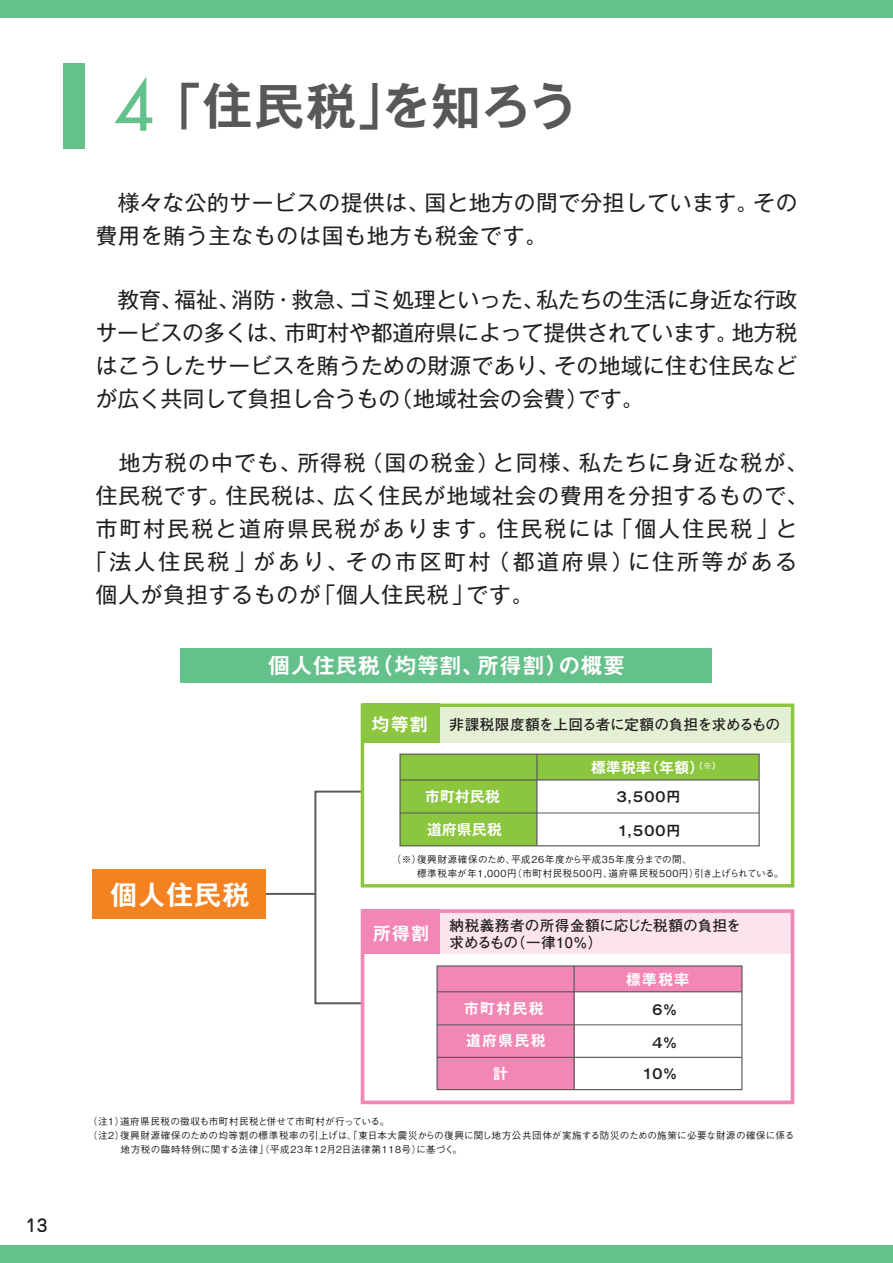
<style>
.page{position:relative;width:893px;height:1263px;background:#fff}
.page>*{position:absolute;margin:0;border:0;box-sizing:border-box;transform-origin:0 0}
.t1{font:69.15px "Futura";color:#65c18b}
.t2{font:700 49.5px "Gothic MB101 Pro De";letter-spacing:.01em;color:#57585a}
.t3{font:700 26.7px "Gothic MB101 Pro De";letter-spacing:.05em;color:#fff}
.t4{font:22.5px "Midashi Go Pro MB31";color:#fff}
.t5{font:21.75px/33px "Gothic MB101 Pr 5";letter-spacing:.04em;color:#231f20}
.t6{font:21.75px "Gothic MB101 Pr 5";letter-spacing:.06em;color:#231f20}
.t7{font:21.75px "Gothic MB101 Pr 5";letter-spacing:.1em;color:#231f20}
.t8{font:21.75px "Gothic MB101 Pr 5";letter-spacing:.13em;color:#231f20}
.t9{font:700 17.55px "Gothic MB101 Pro De";color:#fff}
.t10{font:500 16.95px "Jun 34 Pro";color:#231f20}
.t11{font:700 14.55px "Futo Go B101 Pro";color:#231f20}
.t12{font:700 14.55px "Gothic MB101 Pro De";letter-spacing:.03em;color:#fff}
.t13{font:14.55px/31.2px "Midashi Go Pr 5 MB31";letter-spacing:-.235em;color:#231f20;text-align:right}
.t14{font:500 9.6px/13.8px "Gothic BBB Pr 5";letter-spacing:.045em;color:#231f20}
.s1{font-family:"Gothic MB101 Pro De";font-size:17.55px;color:#fff}
</style>
<div class="page">
<div style="left:64px;top:64px;width:21px;height:85px;background:#65c18b"></div>
<hr style="left:253px;top:893px;width:62px;height:2px;background:#57585a">
<div style="left:314px;top:791px;width:49px;height:213px;border:2px solid #57585a"></div>
<div style="left:93px;top:869px;width:173px;height:50px;background:#f58220"></div>
<svg style="left:361px;top:703px;width:433px;height:184px"></svg>
<div style="left:400px;top:754px;width:359px;height:25px;background:#8bc63e"></div>
<div style="left:400px;top:778px;width:137px;height:68px;background:#8bc63e"></div>
<div style="left:399px;top:753px;width:361px;height:93px;border:1px solid #57585a"></div>
<hr style="left:400px;top:779px;width:359px;height:1px;background:#57585a">
<hr style="left:536px;top:754px;width:2px;height:91px;background:#57585a">
<hr style="left:400px;top:813px;width:359px;height:1px;background:#57585a">
<svg style="left:361px;top:909px;width:433px;height:195px"></svg>
<div style="left:437px;top:967px;width:137px;height:122px;background:#f287b6"></div>
<div style="left:437px;top:966px;width:305px;height:25px;background:#f287b6"></div>
<div style="left:437px;top:965px;width:305px;height:125px;border:1px solid #57585a"></div>
<hr style="left:437px;top:991px;width:305px;height:1px;background:#57585a">
<hr style="left:573px;top:966px;width:2px;height:124px;background:#57585a">
<hr style="left:437px;top:1024px;width:305px;height:1px;background:#57585a">
<hr style="left:437px;top:1057px;width:305px;height:1px;background:#57585a">
<div style="left:181px;top:648px;width:531px;height:34px;background:#65c18b"></div>
<div style="left:0;top:0;width:893px;height:17px;background:#65c18b"></div>
<div style="left:0;top:1246px;width:893px;height:17px;background:#65c18b"></div>
<p class="t10" style="left:26px;top:1212px;width:23px">13</p>
<h1 class="t1" style="left:114px;top:60px;width:41px">4</h1>
<h2 class="t2" style="left:152px;top:65px;width:427px">「住民税」を知ろう</h2>
<p class="t5" style="left:96px;top:184px;width:703px">　様々な公的サービスの提供は、国と地方の間で分担しています。その費用を賄う主なものは国も地方も税金です。</p>
<p class="t5" style="left:96px;top:281px;width:703px;text-align:justify">　教育、福祉、消防・救急、ゴミ処理といった、私たちの生活に身近な行政サービスの多くは、市町村や都道府県によって提供されています。地方税はこうしたサービスを賄うための財源であり、その地域に住む住民などが広く共同して負担し合うもの（地域社会の会費）です。</p>
<p class="t6" style="left:96px;top:445px;width:714px">　地方税の中でも、所得税（国の税金）と同様、私たちに身近な税が、</p>
<p class="t5" style="left:96px;top:477px;width:714px">住民税です。住民税は、広く住民が地域社会の費用を分担するもので、</p>
<p class="t7" style="left:96px;top:511px;width:703px">市町村民税と道府県民税があります。住民税には「個人住民税」と</p>
<p class="t8" style="left:85px;top:544px;width:714px">「法人住民税」があり、その市区町村（都道府県）に住所等がある</p>
<p class="t5" style="left:96px;top:576px;width:439px">個人が負担するものが「個人住民税」です。</p>
<p class="t4" style="left:268px;top:647px;width:359px">個人住民税（均等割、所得割）の概要</p>
<p class="t11" style="left:372px;top:713px;width:410px"><span class="s1">均等割</span> 非課税限度額を上回る者に定額の負担を求めるもの</p>
<p class="t12" style="left:425px;top:785px;width:76px">市町村民税</p>
<p class="t12" style="left:427px;top:817px;width:76px">道府県民税</p>
<p class="t12" style="left:591px;top:755px;width:131px">標準税率（年額）<sup>（※）</sup></p>
<p class="t13" style="left:614px;top:780px;width:68px">３，５００円</p>
<p class="t13" style="left:616px;top:814px;width:67px">１，５００円</p>
<p class="t3" style="left:110px;top:872px;width:140px">個人住民税</p>
<p class="t14" style="left:397px;top:852px;width:389px;text-indent:-5px">（※）復興財源確保のため、平成26年度から平成35年度分までの間、<br>　　標準税率が年1,000円（市町村民税500円、道府県民税500円）引き上げられている。</p>
<p class="t9" style="left:373px;top:919px;width:58px">所得割</p>
<p class="t11" style="left:450px;top:914px;width:293px">納税義務者の所得金額に応じた税額の負担を</p>
<p class="t11" style="left:450px;top:931px;width:155px">求めるもの（一律10％）</p>
<p class="t12" style="left:464px;top:996px;width:81px">市町村民税</p>
<p class="t12" style="left:466px;top:1029px;width:81px">道府県民税</p>
<p class="t12" style="left:493px;top:1061px;width:16px">計</p>
<p class="t12" style="left:626px;top:967px;width:65px">標準税率</p>
<p class="t13" style="left:650px;top:992px;width:29px">６％</p>
<p class="t13" style="left:640px;top:1025px;width:39px">４％<br>１０％</p>
<p class="t14" style="left:88px;top:1114px;width:303px">（注1）道府県民税の徴収も市町村民税と併せて市町村が行っている。</p>
<p class="t14" style="left:88px;top:1127px;width:708px">（注2）復興財源確保のための均等割の標準税率の引上げは、「東日本大震災からの復興に関し地方公共団体が実施する防災のための施策に必要な財源の確保に係る</p>
<p class="t14" style="left:93px;top:1141px;width:371px">　　 地方税の臨時特例に関する法律」（平成23年12月２日法律第118号）に基づく。</p>
</div>
